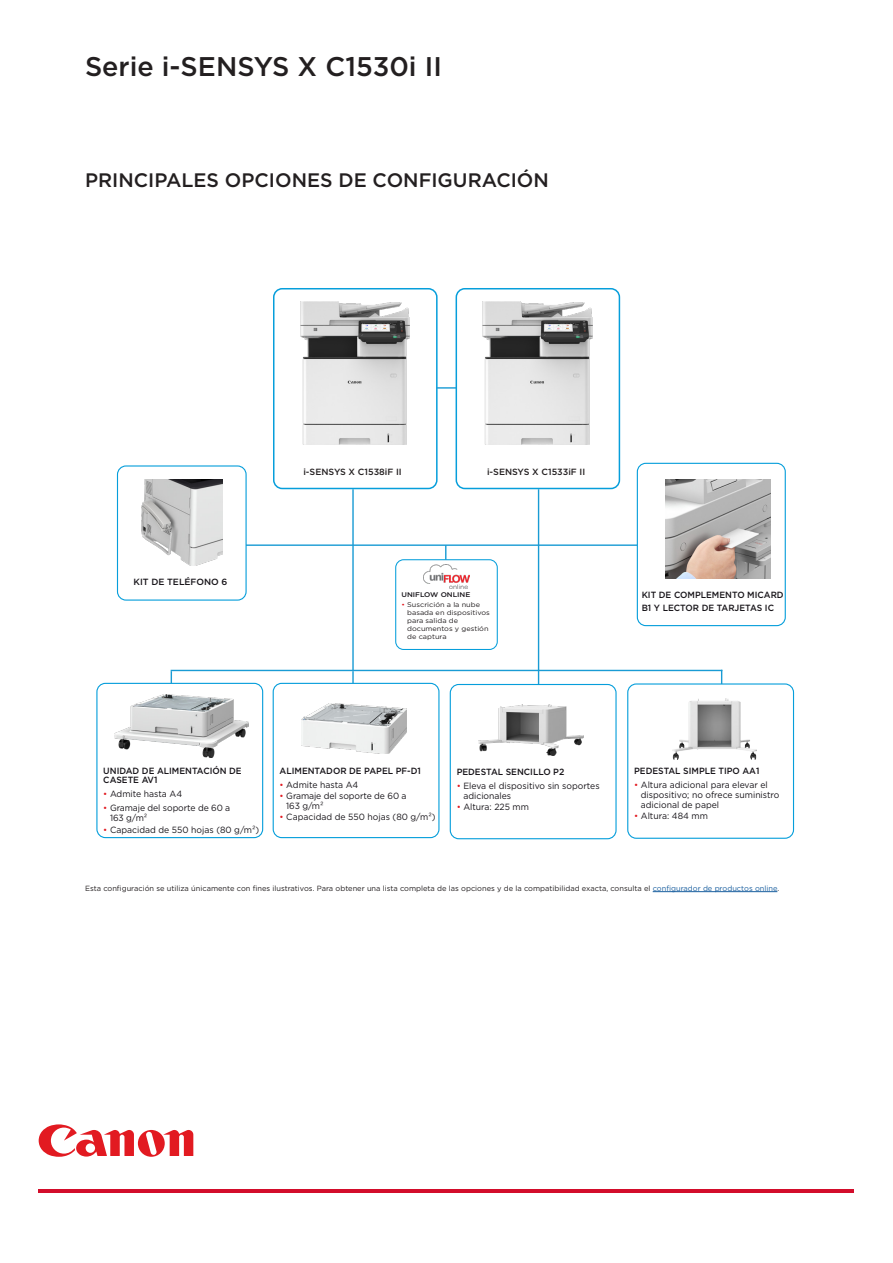
<style>
.page{position:relative;width:893px;height:1263px;background:#fff}
.page>*{position:absolute;margin:0;border:0;box-sizing:border-box;transform-origin:0 0}
.HEADER_B{font:500 27px "Gotham";color:#231f20}
.HEADER_B-2{font:500 19.5px "Gotham";color:#231f20}
.COVER_HEADER_SMALL{font:9px/9.8px "Gotham";color:#171419;scale:.96 1}
.BODY_BULLETS{font:500 9px/9.8px "Gotham";color:#171419;scale:.96 1}
.HEADER_B-3{font:500 9px "Gotham";color:#231f20}
.BODY_BULLETS-2{font:500 9px "Gotham";color:#171419}
.BODY_BULLETS-3{font:9px "Gotham";color:#171419;scale:.96 1}
.t1{font:7.5px "Gotham";color:#231f20}
.COVER_HEADER_SMALL-2{font:6.75px/8.1px "Gotham";color:#231f20;scale:1.09 1}
.COVER_HEADER_SMALL-3{font:500 6.75px "Gotham";color:#171419;scale:1.09 1}
.s1{color:#e21a21}
.s2{color:#175d9e}
</style>
<div class="page">
<svg style="left:39px;top:1124px;width:154px;height:33px"></svg>
<hr style="left:39px;top:1189px;width:815px;height:3px;background:#d30d2b">
<div style="left:117px;top:465px;width:130px;height:136px;border:1px solid #069edb;border-radius:9px"></div>
<div style="left:637px;top:463px;width:149px;height:163px;border:1px solid #069edb;border-radius:9px"></div>
<div style="left:96px;top:683px;width:167px;height:155px;border:1px solid #069edb;border-radius:9px"></div>
<div style="left:273px;top:683px;width:166px;height:155px;border:1px solid #069edb;border-radius:9px"></div>
<div style="left:273px;top:288px;width:165px;height:201px;border:2px solid #069edb;border-radius:9px"></div>
<div style="left:456px;top:288px;width:164px;height:201px;border:2px solid #069edb;border-radius:9px"></div>
<img style="left:300px;top:302px;width:110px;height:142px">
<img style="left:483px;top:302px;width:109px;height:142px">
<img style="left:666px;top:480px;width:104px;height:98px">
<img style="left:142px;top:480px;width:80px;height:86px">
<img style="left:301px;top:704px;width:105px;height:49px">
<img style="left:115px;top:695px;width:134px;height:62px">
<hr style="left:653px;top:891px;width:124px;height:1px;background:#175d9e">
<hr style="left:246px;top:544px;width:391px;height:2px;background:#199bd4">
<hr style="left:352px;top:489px;width:2px;height:181px;background:#199bd4">
<hr style="left:538px;top:489px;width:1px;height:181px;background:#199bd4">
<hr style="left:436px;top:387px;width:20px;height:2px;background:#199bd4">
<img style="left:423px;top:565px;width:47px;height:23px">
<div style="left:395px;top:559px;width:103px;height:91px;border:1px solid #069edb;border-radius:8px"></div>
<svg style="left:445px;top:546px;width:1px;height:14px"></svg>
<div style="left:450px;top:684px;width:167px;height:155px;border:1px solid #069edb;border-radius:9px"></div>
<div style="left:627px;top:683px;width:167px;height:156px;border:1px solid #069edb;border-radius:9px"></div>
<img style="left:478px;top:704px;width:105px;height:51px">
<img style="left:673px;top:698px;width:84px;height:61px">
<svg style="left:171px;top:671px;width:1px;height:12px"></svg>
<hr style="left:171px;top:670px;width:551px;height:1px;background:#199bd4">
<svg style="left:352px;top:671px;width:2px;height:12px"></svg>
<svg style="left:721px;top:671px;width:1px;height:13px"></svg>
<svg style="left:538px;top:671px;width:1px;height:13px"></svg>
<p class="HEADER_B" style="left:85px;top:49px;width:358px">Serie i-SENSYS X C1530i II</p>
<p class="HEADER_B-2" style="left:85px;top:167px;width:465px">PRINCIPALES OPCIONES DE CONFIGURACIÓN</p>
<p class="BODY_BULLETS-2" style="left:134px;top:576px;width:95px">KIT DE TELÉFONO 6</p>
<p class="HEADER_B-3" style="left:303px;top:466px;width:100px">i-SENSYS X C1538iF II</p>
<p class="HEADER_B-3" style="left:487px;top:466px;width:100px">i-SENSYS X C1533iF II</p>
<p class="COVER_HEADER_SMALL-3" style="left:401px;top:591px;width:65px">UNIFLOW ONLINE</p>
<p class="COVER_HEADER_SMALL-2" style="left:407px;top:600px;width:77px;text-indent:-6px"><span class="s1">•</span> Suscrición a la nube basada en dispositivos para salida de documentos y gestión de captura</p>
<p class="BODY_BULLETS" style="left:642px;top:589px;width:149px">KIT DE COMPLEMENTO MICARD</p>
<p class="BODY_BULLETS" style="left:642px;top:602px;width:139px">B1 Y LECTOR DE TARJETAS IC</p>
<p class="BODY_BULLETS" style="left:103px;top:765px;width:146px">UNIDAD DE ALIMENTACIÓN DE<br>CASETE AV1</p>
<p class="BODY_BULLETS-3" style="left:103px;top:788px;width:84px"><span class="s1">•</span> Admite hasta A4</p>
<p class="COVER_HEADER_SMALL" style="left:110px;top:803px;width:127px;text-indent:-7px"><span class="s1">•</span> Gramaje del soporte de 60 a<br>163 g/m²</p>
<p class="COVER_HEADER_SMALL" style="left:103px;top:824px;width:164px"><span class="s1">•</span> Capacidad de 550 hojas (80 g/m²)</p>
<p class="BODY_BULLETS" style="left:280px;top:765px;width:149px">ALIMENTADOR DE PAPEL PF-D1</p>
<p class="COVER_HEADER_SMALL" style="left:280px;top:779px;width:84px"><span class="s1">•</span> Admite hasta A4</p>
<p class="COVER_HEADER_SMALL" style="left:286px;top:791px;width:127px;text-indent:-7px"><span class="s1">•</span> Gramaje del soporte de 60 a<br>163 g/m²</p>
<p class="COVER_HEADER_SMALL" style="left:280px;top:812px;width:164px"><span class="s1">•</span> Capacidad de 550 hojas (80 g/m²)</p>
<p class="BODY_BULLETS" style="left:457px;top:767px;width:114px">PEDESTAL SENCILLO P2</p>
<p class="COVER_HEADER_SMALL" style="left:463px;top:780px;width:143px;text-indent:-7px"><span class="s1">•</span> Eleva el dispositivo sin soportes adicionales</p>
<p class="COVER_HEADER_SMALL" style="left:457px;top:802px;width:77px"><span class="s1">•</span> Altura: 225 mm</p>
<p class="BODY_BULLETS" style="left:634px;top:766px;width:132px">PEDESTAL SIMPLE TIPO AA1</p>
<p class="COVER_HEADER_SMALL" style="left:641px;top:780px;width:146px;text-indent:-7px"><span class="s1">•</span> Altura adicional para elevar el dispositivo; no ofrece suministro adicional de papel</p>
<p class="COVER_HEADER_SMALL" style="left:634px;top:811px;width:78px"><span class="s1">•</span> Altura: 484 mm</p>
<p class="t1" style="left:85px;top:883px;width:696px">Esta configuración se utiliza únicamente con fines ilustrativos. Para obtener una lista completa de las opciones y de la compatibilidad exacta, consulta el <span class="s2">configurador de productos online</span>.</p>
</div>
